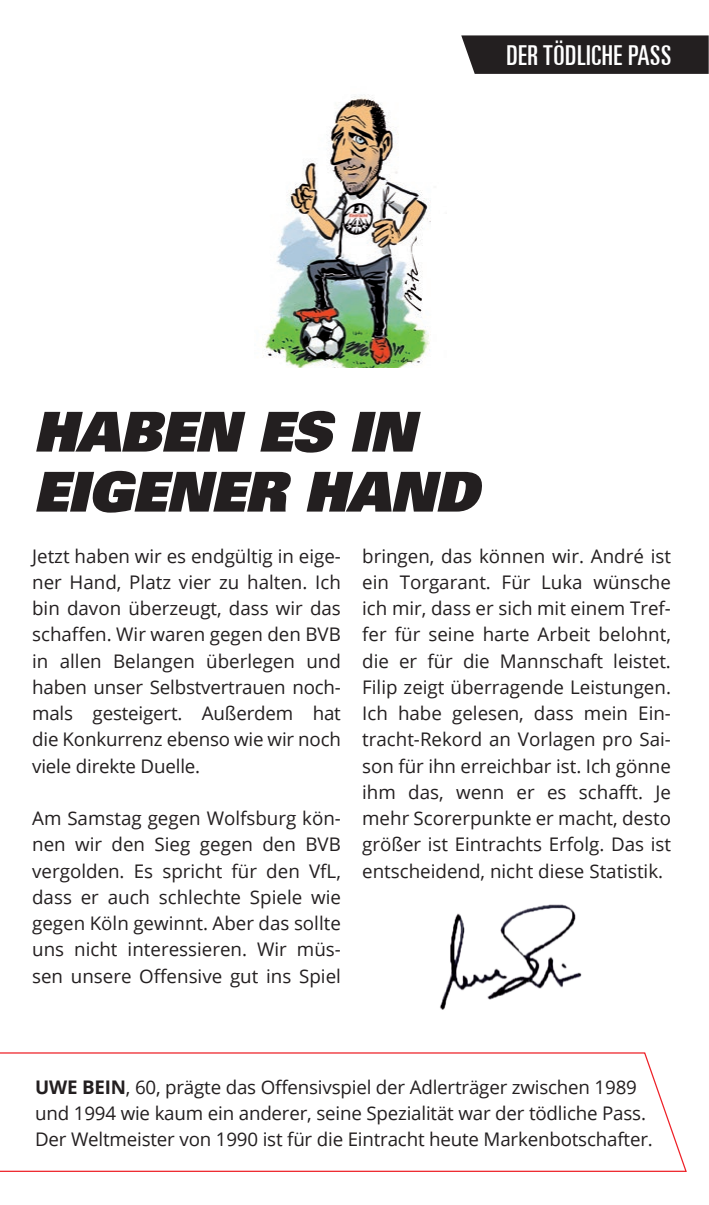
<style>
.page{position:relative;width:709px;height:1205px;background:#fff}
.page>*{position:absolute;margin:0;border:0;box-sizing:border-box;transform-origin:0 0}
.t1{font:italic 900 55px "Univers";letter-spacing:-.015em;color:#231f20}
.Headline_30_pt{font:ultra-condensed 27.5px "Univers LT";letter-spacing:.02em;color:#fff}
.Fließtext{font:18.75px/26.2px "Open Sans";letter-spacing:-.01em;color:#231f20;text-align:justify}
.s1{font-weight:700}
</style>
<div class="page">
<svg style="left:0;top:1052px;width:687px;height:120px"></svg>
<svg style="left:461px;top:35px;width:247px;height:39px;background:#2c2829"></svg>
<img style="left:263px;top:94px;width:168px;height:274px">
<img style="left:440px;top:904px;width:142px;height:106px">
<p class="Headline_30_pt" style="left:506px;top:39px;width:166px">DER TÖDLICHE PASS</p>
<h1 class="t1" style="left:33px;top:396px;width:383px">HABEN ES IN</h1>
<h1 class="t1" style="left:33px;top:456px;width:446px">EIGENER HAND</h1>
<p class="Fließtext" style="left:32px;top:542px;width:310px">Jetzt haben wir es endgültig in eige&shy;ner Hand, Platz vier zu halten. Ich bin davon überzeugt, dass wir das schaffen. Wir waren gegen den BVB in allen Belangen überlegen und haben unser Selbstvertrauen noch&shy;mals gesteigert. Außerdem hat die Konkurrenz ebenso wie wir noch viele direkte Duelle.</p>
<p class="Fließtext" style="left:32px;top:805px;width:310px">Am Samstag gegen Wolfsburg kön&shy;nen wir den Sieg gegen den BVB vergolden. Es spricht für den VfL, dass er auch schlechte Spiele wie gegen Köln gewinnt. Aber das sollte uns nicht interessieren. Wir müs&shy;sen unsere Offensive gut ins Spiel</p>
<p class="Fließtext" style="left:362px;top:542px;width:310px">bringen, das können wir. André ist ein Torgarant. Für Luka wünsche ich mir, dass er sich mit einem Tref&shy;fer für seine harte Arbeit belohnt, die er für die Mannschaft leistet.<br>Filip zeigt überragende Leistungen.<br>Ich habe gelesen, dass mein Ein&shy;tracht-Rekord an Vorlagen pro Sai&shy;son für ihn erreichbar ist. Ich gönne ihm das, wenn er es schafft. Je mehr Scorerpunkte er macht, desto größer ist Eintrachts Erfolg. Das ist entscheidend, nicht diese Statistik.</p>
<p class="Fließtext" style="left:35px;top:1073px;width:619px;text-align:left"><span class="s1">UWE BEIN</span>, 60, prägte das Offensivspiel der Adlerträger zwischen 1989 und 1994 wie kaum ein anderer, seine Spezialität war der tödliche Pass.<br>Der Weltmeister von 1990 ist für die Eintracht heute Markenbotschafter.</p>
</div>
